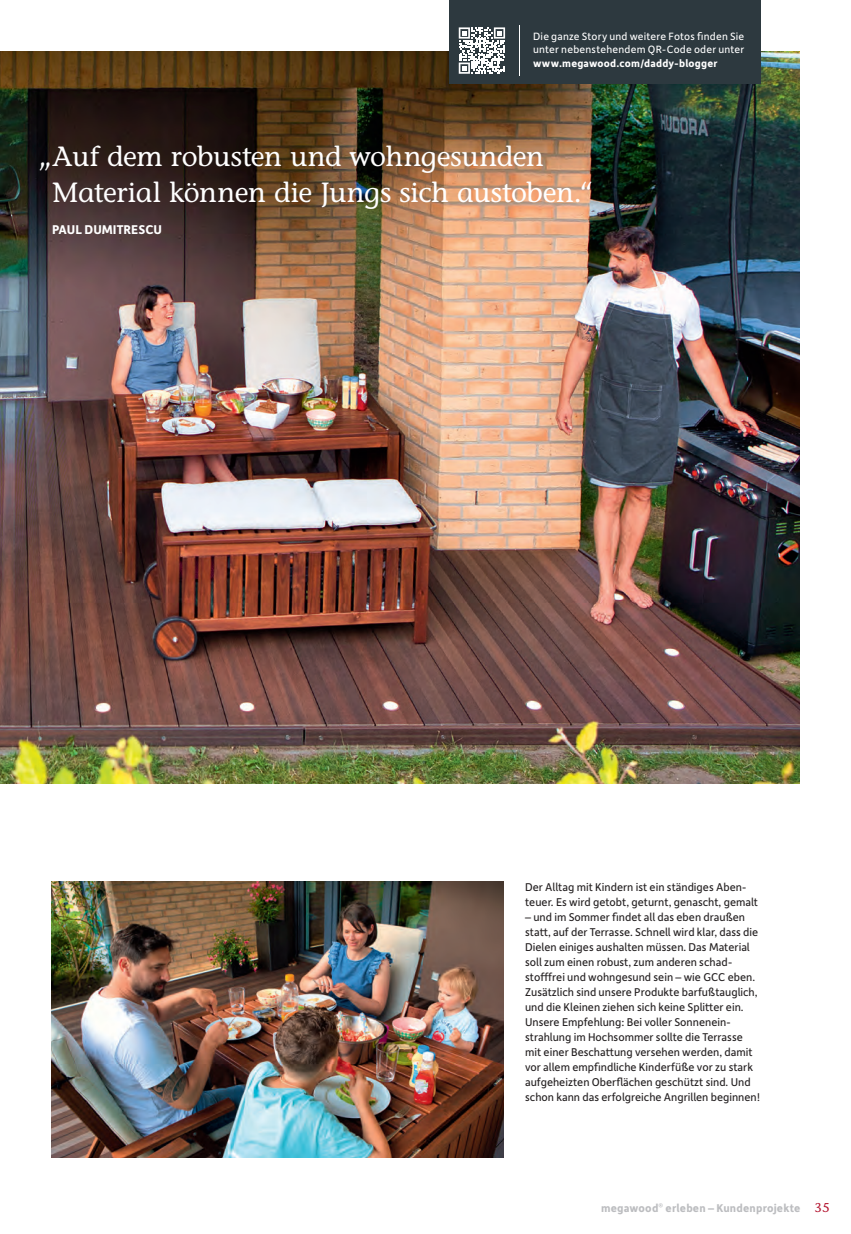
<style>
.page{position:relative;width:851px;height:1234px;background:#fff}
.page>*{position:absolute;margin:0;border:0;box-sizing:border-box;transform-origin:0 0}
.t1{font:27.75px/36px "Stone Informal";letter-spacing:-.015em;color:#fff}
.t2{font:700 13.5px "Depot New";color:#fff}
.t3{font:12.75px "Stone Informal";color:#b41530}
.t4{font:12px/15px "Depot New";color:#231f20}
.t5{font:700 12px "Depot New";letter-spacing:.015em;color:#bcbdc0}
.t6{font:11.25px/13.5px "Depot New";letter-spacing:.02em;color:#fff}
.t7{font:700 11.25px "Depot New";letter-spacing:.02em;color:#fff}
</style>
<div class="page">
<img style="left:0;top:51px;width:799px;height:732px">
<svg style="left:0;top:653px;width:4px;height:131px"></svg>
<img style="left:51px;top:881px;width:453px;height:276px">
<div style="left:449px;top:0;width:311px;height:83px;background:#2d393f"></div>
<hr style="left:519px;top:25px;width:1px;height:51px;background:#fff">
<svg style="left:458px;top:27px;width:47px;height:47px"></svg>
<p class="t6" style="left:533px;top:29px;width:213px">Die ganze Story und weitere Fotos finden Sie unter nebenstehendem QR-Code oder unter</p>
<p class="t7" style="left:533px;top:56px;width:186px">www.megawood.com/daddy-blogger</p>
<h1 class="t1" style="left:52px;top:138px;width:542px;text-indent:-14px">„Auf dem robusten und wohngesunden<br>Material können die Jungs sich austoben.“</h1>
<p class="t2" style="left:52px;top:221px;width:111px">PAUL DUMITRESCU</p>
<p class="t4" style="left:525px;top:878px;width:234px">Der Alltag mit Kindern ist ein ständiges Aben&shy;teuer. Es wird getobt, geturnt, genascht, gemalt</p>
<p class="t4" style="left:525px;top:908px;width:237px">– und im Sommer findet all das eben draußen statt, auf der Terrasse. Schnell wird klar, dass die Dielen einiges aushalten müssen. Das Material soll zum einen robust, zum anderen schad&shy;stofffrei und wohngesund sein – wie GCC eben.<br>Zusätzlich sind unsere Produkte barfußtauglich, und die Kleinen ziehen sich keine Splitter ein.<br>Unsere Empfehlung: Bei voller Sonnenein&shy;strahlung im Hochsommer sollte die Terrasse mit einer Beschattung versehen werden, damit vor allem empfindliche Kinderfüße vor zu stark aufgeheizten Oberflächen geschützt sind. Und schon kann das erfolgreiche Angrillen beginnen!</p>
<p class="t5" style="left:601px;top:1199px;width:201px">megawood<sup>®</sup> erleben – Kundenprojekte</p>
<p class="t3" style="left:814px;top:1199px;width:17px">35</p>
</div>
